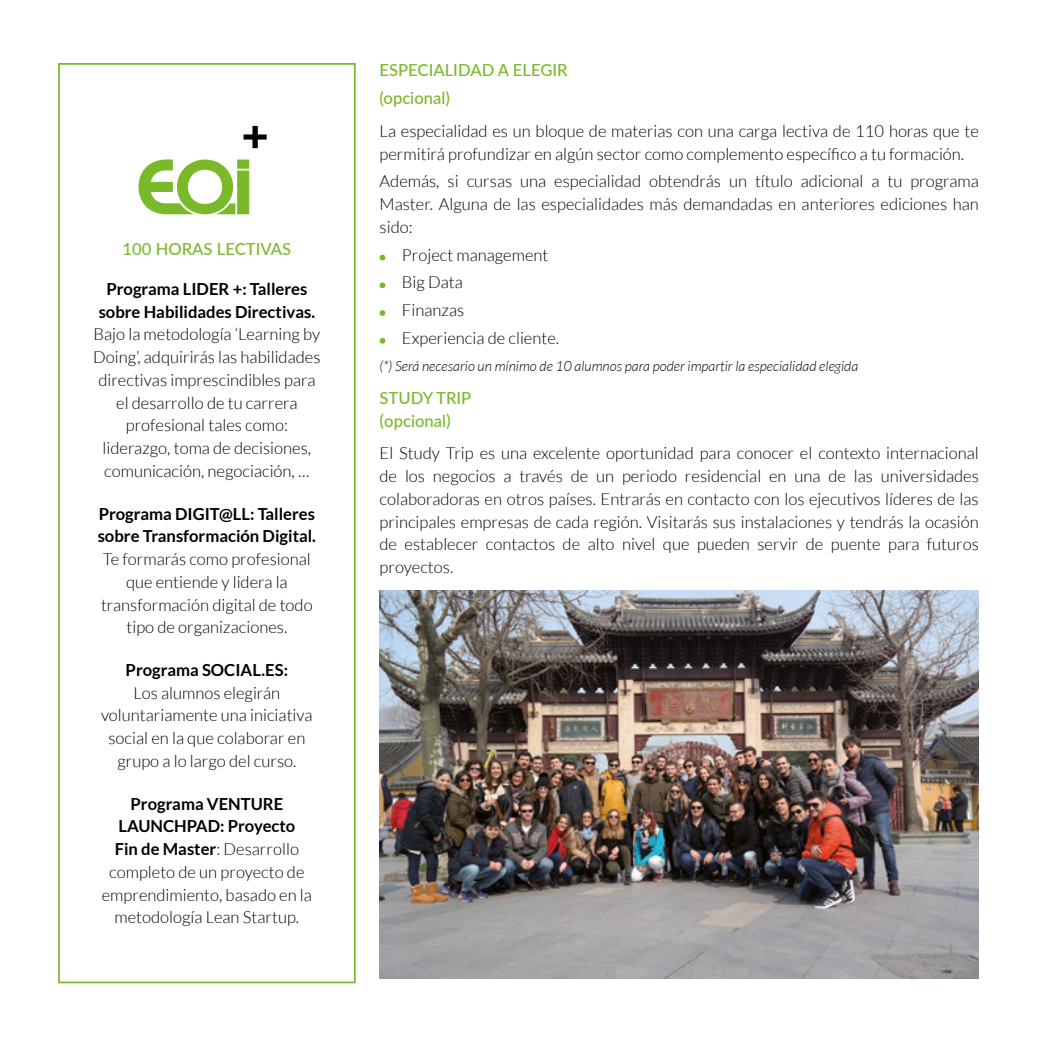
<style>
.page{position:relative;width:1042px;height:1042px;background:#fff}
.page>*{position:absolute;margin:0;border:0;box-sizing:border-box;transform-origin:0 0}
.t1{font:300 16.62px/22.8px "Lato";color:#000;text-align:center}
.t2{font:700 16.62px/22.8px "Lato";color:#000;text-align:center}
.t3{font:500 16.62px/27.7px "Lato";color:#7ab929}
.t4{font:italic 300 14px "Lato";color:#000}
.s1{font-weight:700}
</style>
<div class="page">
<svg style="left:379px;top:255px;width:6px;height:5px"></svg>
<svg style="left:379px;top:282px;width:6px;height:6px"></svg>
<svg style="left:379px;top:310px;width:6px;height:6px"></svg>
<svg style="left:379px;top:338px;width:6px;height:6px"></svg>
<img style="left:379px;top:590px;width:600px;height:388px">
<div style="left:58px;top:63px;width:298px;height:920px;border:2px solid #7ab929"></div>
<svg style="left:138px;top:125px;width:129px;height:89px"></svg>
<p class="t3" style="left:123px;top:234px;width:170px">100 HORAS LECTIVAS</p>
<p class="t2" style="left:99px;top:277px;width:218px">Programa LIDER +: Talleres sobre Habilidades Directivas.</p>
<p class="t1" style="left:93px;top:323px;width:229px">Bajo la metodología ‘Learning by<br>Doing’, adquirirás las habilidades directivas imprescindibles para el desarrollo de tu carrera profesional tales como: liderazgo, toma de decisiones, comunicación, negociación, …</p>
<p class="t2" style="left:98px;top:502px;width:220px;text-align:left">Programa DIGIT@LL: Talleres sobre Transformación Digital.</p>
<p class="t1" style="left:101px;top:548px;width:213px">Te formarás como profesional que entiende y lidera la transformación digital de todo tipo de organizaciones.</p>
<p class="t2" style="left:126px;top:658px;width:164px">Programa SOCIAL.ES:</p>
<p class="t1" style="left:101px;top:681px;width:213px">Los alumnos elegirán voluntariamente una iniciativa social en la que colaborar en grupo a lo largo del curso.</p>
<p class="t1" style="left:102px;top:792px;width:212px"><span class="s1">Programa VENTURE<br>LAUNCHPAD: Proyecto<br>Fin de Master</span>: Desarrollo completo de un proyecto de emprendimiento, basado en la metodología Lean Startup.</p>
<p class="t3" style="left:379px;top:56px;width:190px">ESPECIALIDAD A ELEGIR (opcional)</p>
<p class="t1" style="left:379px;top:119px;width:601px;text-align:left">La especialidad es un bloque de materias con una carga lectiva de 110 horas que te permitirá profundizar en algún sector como complemento específico a tu formación.</p>
<p class="t1" style="left:379px;top:170px;width:601px;text-align:justify">Además, si cursas una especialidad obtendrás un título adicional a tu programa Master. Alguna de las especialidades más demandadas en anteriores ediciones han sido:</p>
<p class="t1" style="left:402px;top:241px;width:159px;line-height:27.7px;text-align:left">Project management<br>Big Data<br>Finanzas<br>Experiencia de cliente.</p>
<p class="t4" style="left:379px;top:359px;width:480px">(*) Será necesario un mínimo de 10 alumnos para poder impartir la especialidad elegida</p>
<p class="t3" style="left:379px;top:386px;width:93px;line-height:22.8px">STUDY TRIP (opcional)</p>
<p class="t1" style="left:379px;top:442px;width:601px;text-align:justify">El Study Trip es una excelente oportunidad para conocer el contexto internacional de los negocios a través de un periodo residencial en una de las universidades colaboradoras en otros países. Entrarás en contacto con los ejecutivos líderes de las principales empresas de cada región. Visitarás sus instalaciones y tendrás la ocasión de establecer contactos de alto nivel que pueden servir de puente para futuros proyectos.</p>
</div>
